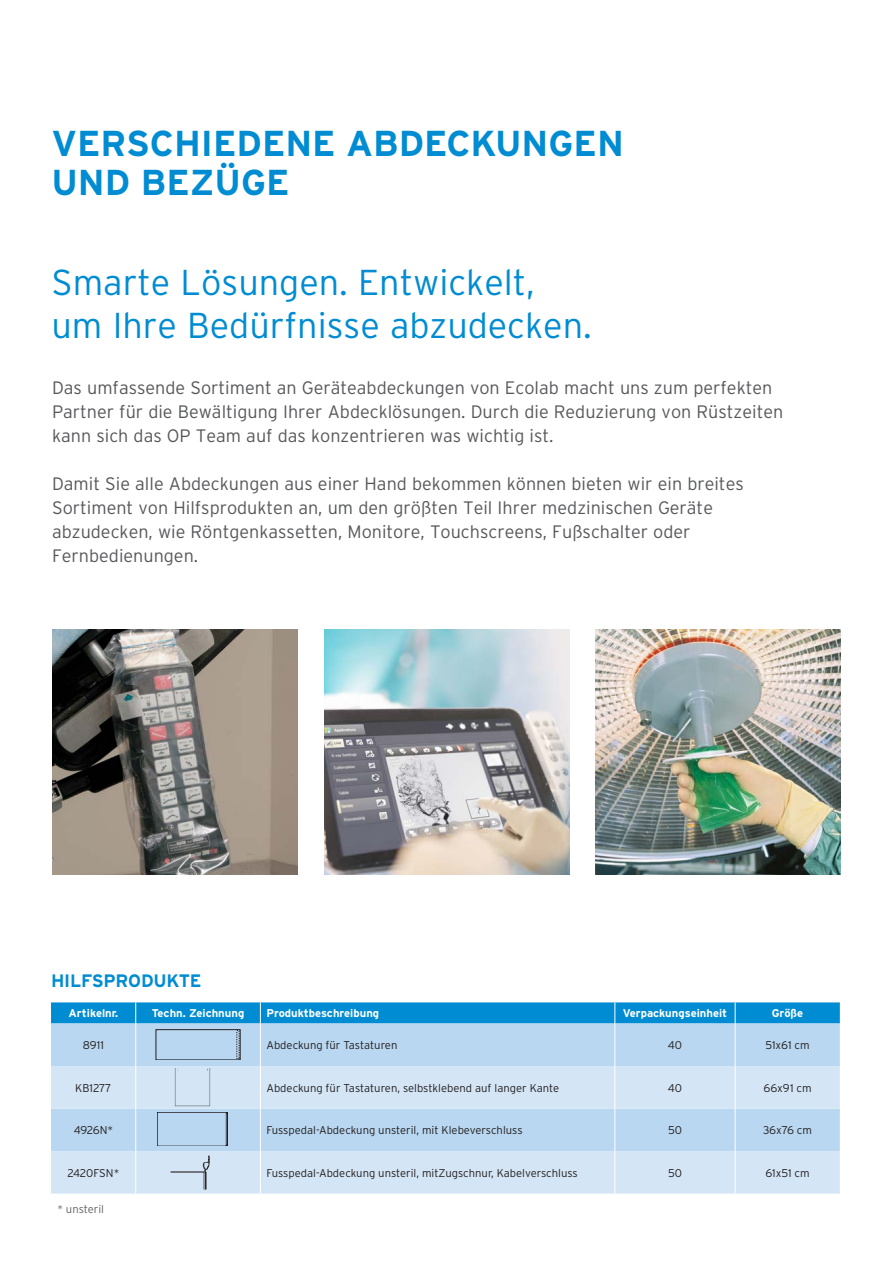
<style>
.page{position:relative;width:893px;height:1263px;background:#fff}
.page>*{position:absolute;margin:0;border:0;box-sizing:border-box;transform-origin:0 0}
.t1{font:300 36px/43.2px "Interstate";color:#008cd2}
.t2{font:700 36px/39px "Interstate";color:#008cd2}
.t3{font:300 18px/24px "Interstate";color:#57585a}
.t4{font:700 18px "Interstate";letter-spacing:-.01em;color:#008cd2}
.t5{font:300 11.25px "Interstate";color:#231f20}
.t6{font:700 11.25px "Interstate";color:#fff}
.t7{font:300 11.25px "Interstate";color:#636366}
</style>
<div class="page">
<img style="left:595px;top:629px;width:246px;height:246px">
<img style="left:324px;top:629px;width:246px;height:246px">
<img style="left:52px;top:629px;width:246px;height:246px">
<div style="left:51px;top:1023px;width:789px;height:43px;background:#b9d7f0"></div>
<svg style="left:51px;top:1066px;width:789px;height:127px;background:#cbe0f3"></svg>
<div style="left:51px;top:1002px;width:789px;height:21px;background:#008cd2"></div>
<hr style="left:135px;top:1023px;width:1px;height:43px;background:#fff">
<hr style="left:260px;top:1023px;width:1px;height:43px;background:#fff">
<hr style="left:614px;top:1023px;width:1px;height:43px;background:#fff">
<hr style="left:735px;top:1023px;width:1px;height:43px;background:#fff">
<hr style="left:135px;top:1066px;width:1px;height:42px;background:#fff">
<hr style="left:260px;top:1066px;width:1px;height:42px;background:#fff">
<hr style="left:614px;top:1066px;width:1px;height:42px;background:#fff">
<hr style="left:735px;top:1066px;width:1px;height:42px;background:#fff">
<hr style="left:135px;top:1108px;width:1px;height:43px;background:#fff">
<hr style="left:260px;top:1108px;width:1px;height:43px;background:#fff">
<hr style="left:614px;top:1108px;width:1px;height:43px;background:#fff">
<hr style="left:735px;top:1108px;width:1px;height:43px;background:#fff">
<hr style="left:135px;top:1151px;width:1px;height:42px;background:#fff">
<hr style="left:260px;top:1151px;width:1px;height:42px;background:#fff">
<hr style="left:614px;top:1151px;width:1px;height:42px;background:#fff">
<hr style="left:735px;top:1151px;width:1px;height:42px;background:#fff">
<div style="left:156px;top:1029px;width:84px;height:31px;border:1px solid #231f20"></div>
<div style="left:237px;top:1030px;width:2px;height:29px;border:1px dashed #231f20"></div>
<div style="left:157px;top:1113px;width:70px;height:32px;background:#b9d7f0"></div>
<img style="left:172px;top:1066px;width:40px;height:41px">
<img style="left:165px;top:1153px;width:53px;height:37px">
<h1 class="t2" style="left:51px;top:124px;width:574px">VERSCHIEDENE ABDECKUNGEN<br>UND BEZÜGE</h1>
<h1 class="t1" style="left:51px;top:261px;width:542px">Smarte Lösungen. Entwickelt, um Ihre Bedürfnisse abzudecken.</h1>
<p class="t3" style="left:52px;top:375px;width:733px">Das umfassende Sortiment an Geräteabdeckungen von Ecolab macht uns zum perfekten<br>Partner für die Bewältigung Ihrer Abdecklösungen. Durch die Reduzierung von Rüstzeiten kann sich das OP Team auf das konzentrieren was wichtig ist.</p>
<p class="t3" style="left:52px;top:471px;width:693px">Damit Sie alle Abdeckungen aus einer Hand bekommen können bieten wir ein breites Sortiment von Hilfsprodukten an, um den größten Teil Ihrer medzinischen Geräte abzudecken, wie Röntgenkassetten, Monitore, Touchscreens, Fußschalter oder Fernbedienungen.</p>
<p class="t4" style="left:51px;top:970px;width:152px">HILFSPRODUKTE</p>
<p class="t6" style="left:69px;top:1007px;width:51px">Artikelnr.</p>
<p class="t6" style="left:152px;top:1007px;width:94px">Techn. Zeichnung</p>
<p class="t6" style="left:266px;top:1007px;width:114px">Produktbeschreibung</p>
<p class="t6" style="left:623px;top:1007px;width:106px">Verpackungseinheit</p>
<p class="t6" style="left:772px;top:1007px;width:33px">Größe</p>
<p class="t5" style="left:83px;top:1039px;width:22px">8911</p>
<p class="t5" style="left:266px;top:1039px;width:133px">Abdeckung für Tastaturen</p>
<p class="t5" style="left:668px;top:1039px;width:16px">40</p>
<p class="t5" style="left:765px;top:1039px;width:46px">51x61 cm</p>
<p class="t5" style="left:75px;top:1081px;width:38px">KB1277</p>
<p class="t5" style="left:266px;top:1081px;width:294px">Abdeckung für Tastaturen, selbstklebend auf langer Kante</p>
<p class="t5" style="left:668px;top:1081px;width:16px">40</p>
<p class="t5" style="left:763px;top:1081px;width:50px">66x91 cm</p>
<p class="t5" style="left:74px;top:1124px;width:41px">4926N*</p>
<p class="t5" style="left:266px;top:1124px;width:258px">Fusspedal-Abdeckung unsteril, mit Klebeverschluss</p>
<p class="t5" style="left:668px;top:1124px;width:16px">50</p>
<p class="t5" style="left:763px;top:1124px;width:50px">36x76 cm</p>
<p class="t5" style="left:67px;top:1166px;width:53px">2420FSN*</p>
<p class="t5" style="left:266px;top:1166px;width:313px">Fusspedal-Abdeckung unsteril, mitZugschnur, Kabelverschluss</p>
<p class="t5" style="left:668px;top:1166px;width:16px">50</p>
<p class="t5" style="left:765px;top:1166px;width:46px">61x51 cm</p>
<p class="t7" style="left:57px;top:1202px;width:48px">* unsteril</p>
</div>
